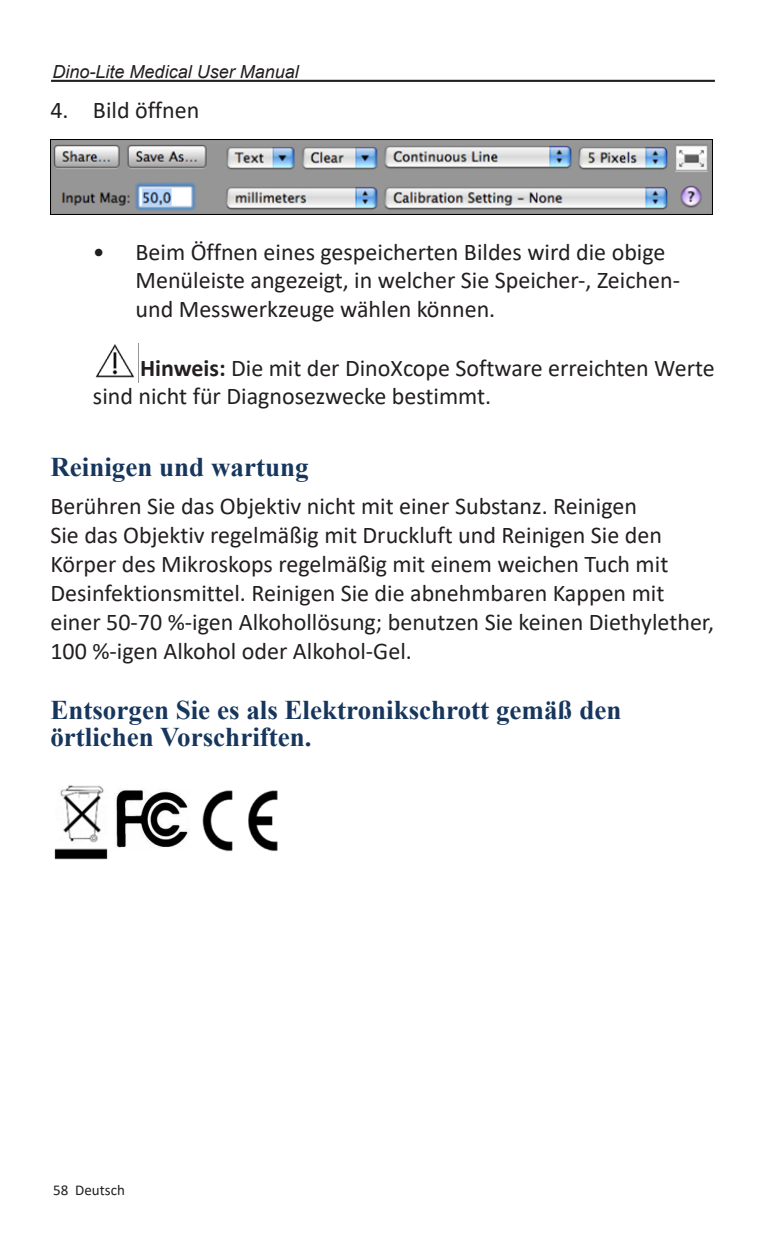
<style>
.page{position:relative;width:766px;height:1234px;background:#fff}
.page>*{position:absolute;margin:0;border:0;box-sizing:border-box;transform-origin:0 0}
.Heading_1{font:700 27px/27px "Times New Roman";color:#17365d}
.body{font:24px/28.8px "Calibri";color:#231f20}
.Bullet_1{font:24px/28.8px "Calibri";color:#231f20}
.t1{font:italic 18px "Arial";color:#231f20}
.t2{font:15px "Calibri";color:#231f20}
.s1{font-weight:700}
</style>
<div class="page">
<hr style="left:51px;top:80px;width:663px;height:2px;background:#231f20">
<img style="left:50px;top:140px;width:662px;height:75px">
<img style="left:95px;top:344px;width:39px;height:34px">
<img style="left:116px;top:789px;width:72px;height:59px">
<img style="left:203px;top:790px;width:74px;height:60px">
<img style="left:54px;top:785px;width:54px;height:75px">
<p class="t1" style="left:53px;top:60px;width:248px">Dino-Lite Medical User Manual</p>
<p class="Bullet_1" style="left:50px;top:95px;width:150px">4. Bild öffnen</p>
<p class="Bullet_1" style="left:135px;top:236px;width:546px;text-indent:-43px">• Beim Öffnen eines gespeicherten Bildes wird die obige<br>Menüleiste angezeigt, in welcher Sie Speicher-, Zeichen&shy;und Messwerkzeuge wählen können.</p>
<p class="body" style="left:93px;top:354px;width:623px;line-height:27.3px;text-indent:47px"><span class="s1">Hinweis:</span> Die mit der DinoXcope Software erreichten Werte sind nicht für Diagnosezwecke bestimmt.</p>
<p class="Heading_1" style="left:50px;top:453px;width:260px">Reinigen und wartung</p>
<p class="body" style="left:50px;top:491px;width:665px">Berühren Sie das Objektiv nicht mit einer Substanz. Reinigen<br>Sie das Objektiv regelmäßig mit Druckluft und Reinigen Sie den Körper des Mikroskops regelmäßig mit einem weichen Tuch mit Desinfektionsmittel. Reinigen Sie die abnehmbaren Kappen mit einer 50-70 %-igen Alkohollösung; benutzen Sie keinen Diethylether, 100 %-igen Alkohol oder Alkohol-Gel.</p>
<p class="Heading_1" style="left:50px;top:695px;width:572px">Entsorgen Sie es als Elektronikschrott gemäß den örtlichen Vorschriften.</p>
<p class="t2" style="left:53px;top:1179px;width:73px">58 Deutsch</p>
</div>
